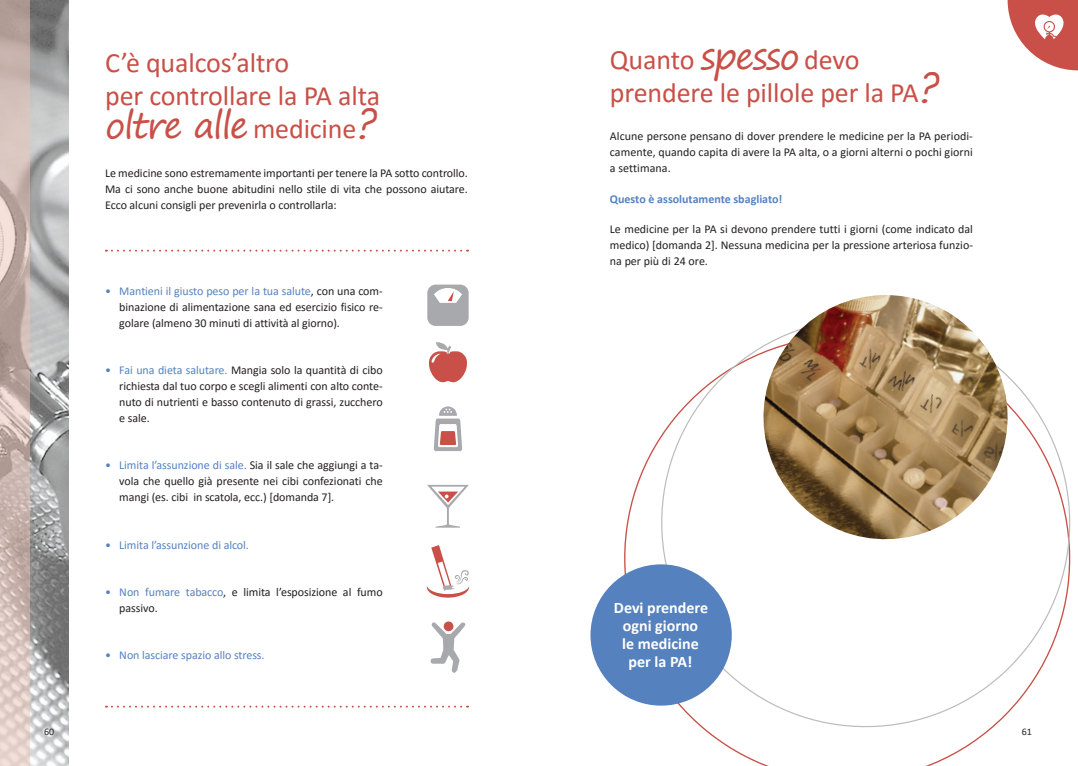
<style>
.page{position:relative;width:1078px;height:766px;background:#fff}
.page>*{position:absolute;margin:0;border:0;box-sizing:border-box;transform-origin:0 0}
.t1{font:36px "Segoe Print";letter-spacing:-.05em;color:#c85048}
.t2{font:28px/33px "Calibri";letter-spacing:-.005em;color:#c85048}
.t3{font:700 16px/18px "Calibri";color:#fff;text-align:center}
.t4{font:12px/16px "Calibri";letter-spacing:-.005em;color:#231f20;text-align:justify}
.t5{font:12px "Calibri";letter-spacing:-.005em;color:#5582be}
.t6{font:700 12px "Calibri";color:#5582be}
.t7{font:10px "Calibri";color:#231f20}
.s1{font-family:"Calibri";font-size:28px}
.s2{font-size:40px}
.s3{color:#5582be}
.s4{font-family:"Segoe Print";font-size:36px}
.s5{font-family:"Segoe Print";font-size:40px}
</style>
<div class="page">
<img style="left:30px;top:0;width:38px;height:765px">
<svg style="left:0;top:0;width:30px;height:765px;background:#cbb7b1"></svg>
<svg style="left:430px;top:622px;width:35px;height:50px"></svg>
<svg style="left:433px;top:406px;width:29px;height:45px"></svg>
<svg style="left:429px;top:342px;width:38px;height:40px"></svg>
<svg style="left:427px;top:284px;width:41px;height:42px"></svg>
<svg style="left:427px;top:545px;width:42px;height:52px"></svg>
<svg style="left:427px;top:484px;width:42px;height:43px"></svg>
<svg style="left:106px;top:705px;width:362px;height:2px"></svg>
<svg style="left:106px;top:249px;width:362px;height:2px"></svg>
<svg style="left:1007px;top:0;width:70px;height:70px"></svg>
<svg style="left:636px;top:353px;width:435px;height:398px"></svg>
<img style="left:751px;top:295px;width:268px;height:256px">
<div style="left:590px;top:564px;width:141px;height:141px;background:#5582be;border-radius:50%"></div>
<p class="t7" style="left:44px;top:724px;width:12px">60</p>
<h2 class="t2" style="left:105px;top:45px;width:276px">C’è qualcos’altro<br>per controllare la PA alta</h2>
<h1 class="t1" style="left:105px;top:93px;width:273px">oltre alle <span class="s1">medicine</span><span class="s2">?</span></h1>
<p class="t4" style="left:105px;top:164px;width:364px">Le medicine sono estremamente importanti per tenere la PA sotto controllo.<br>Ma ci sono anche buone abitudini nello stile di vita che possono aiutare.<br>Ecco alcuni consigli per prevenirla o controllarla:</p>
<p class="t4" style="left:119px;top:282px;width:265px;text-indent:-14px"><span class="s3">• Mantieni il giusto peso per la tua salute</span>, con una com&shy;binazione di alimentazione sana ed esercizio fisico re&shy;golare (almeno 30 minuti di attività al giorno).</p>
<p class="t4" style="left:119px;top:361px;width:265px;text-indent:-14px"><span class="s3">• Fai una dieta salutare.</span> Mangia solo la quantità di cibo richiesta dal tuo corpo e scegli alimenti con alto conte&shy;nuto di nutrienti e basso contenuto di grassi, zucchero e sale.</p>
<p class="t4" style="left:119px;top:457px;width:265px;text-indent:-14px"><span class="s3">• Limita l’assunzione di sale.</span> Sia il sale che aggiungi a ta&shy;vola che quello già presente nei cibi confezionati che mangi (es. cibi in scatola, ecc.) [domanda 7].</p>
<p class="t5" style="left:105px;top:536px;width:145px">• Limita l’assunzione di alcol.</p>
<p class="t4" style="left:119px;top:583px;width:265px;text-indent:-14px"><span class="s3">• Non fumare tabacco</span>, e limita l’esposizione al fumo passivo.</p>
<p class="t5" style="left:105px;top:646px;width:161px">• Non lasciare spazio allo stress.</p>
<h2 class="t2" style="left:609px;top:42px;width:331px">Quanto <span class="s4">spesso</span> devo prendere le pillole per la PA<span class="s5">?</span></h2>
<p class="t4" style="left:609px;top:128px;width:364px">Alcune persone pensano di dover prendere le medicine per la PA periodi&shy;camente, quando capita di avere la PA alta, o a giorni alterni o pochi giorni a settimana.</p>
<p class="t6" style="left:609px;top:190px;width:174px">Questo è assolutamente sbagliato!</p>
<p class="t4" style="left:609px;top:220px;width:364px">Le medicine per la PA si devono prendere tutti i giorni (come indicato dal medico) [domanda 2]. Nessuna medicina per la pressione arteriosa funzio&shy;na per più di 24 ore.</p>
<h3 class="t3" style="left:613px;top:598px;width:96px">Devi prendere ogni giorno<br>le medicine per la PA!</h3>
<p class="t7" style="left:1021px;top:724px;width:12px">61</p>
</div>
